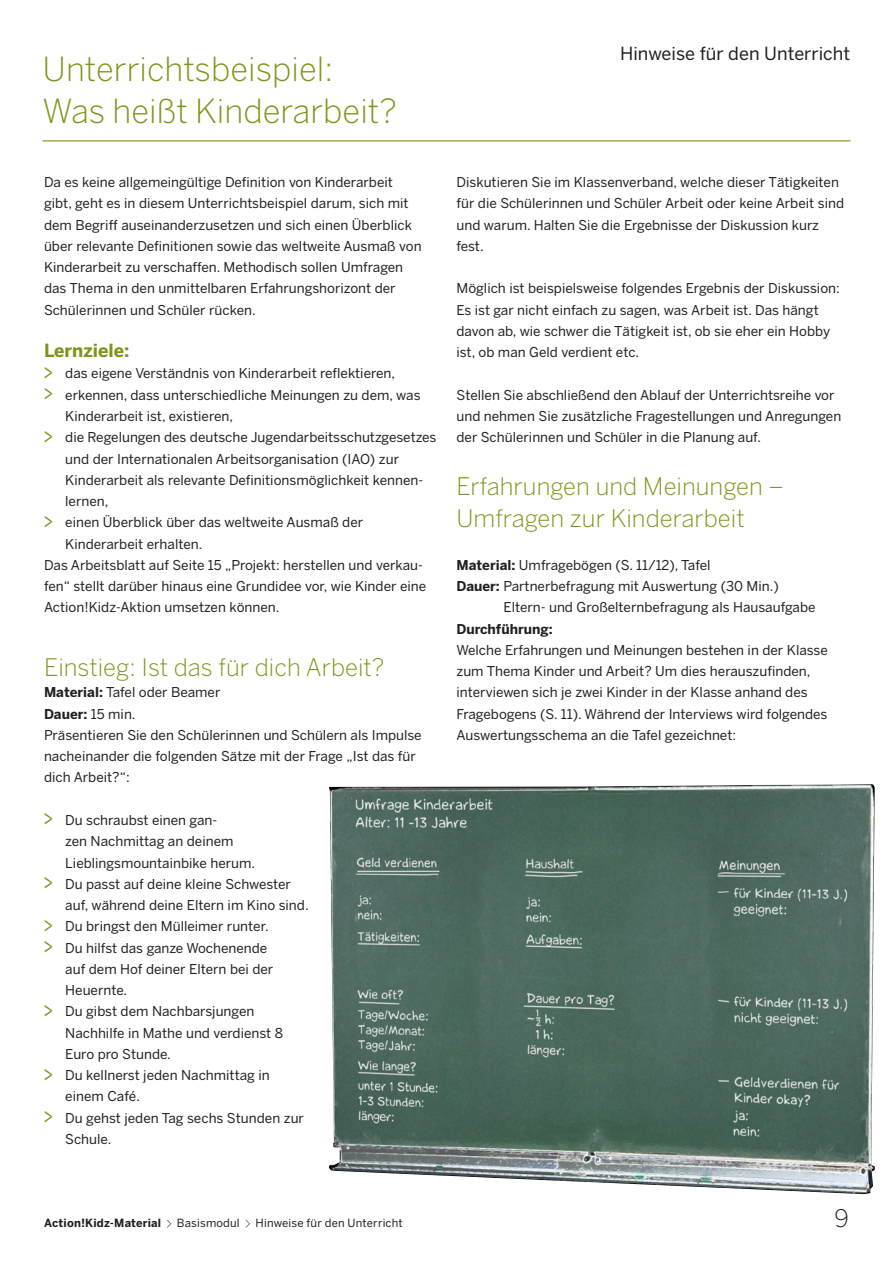
<style>
.page{position:relative;width:893px;height:1263px;background:#fff}
.page>*{position:absolute;margin:0;border:0;box-sizing:border-box;transform-origin:0 0}
.Headline{font:300 33px/42.5px "Benton Sans";color:#839118}
.Fließtext{font:300 24px/32px "Benton Sans";color:#839118}
.t1{font:300 24px "Benton Sans";color:#231f20}
.Fließtext-2{font:18px "Benton Sans";color:#231f20}
.Fließtext-3{font:700 18px "Benton Sans";color:#839118}
.Fließtext-4{font:13.5px/21.3px "Benton Sans";color:#231f20}
.Fließtext-5{font:700 13.5px "Benton Sans";color:#231f20}
.t2{font:11.25px "Benton Sans";letter-spacing:.015em;color:#231f20}
.t3{font:700 11.25px "Benton Sans";letter-spacing:.015em;color:#231f20}
.s1{font-size:22.5px;color:#839118}
.s2{font-weight:700}
.s3{font-weight:400}
</style>
<div class="page">
<svg style="left:167px;top:1220px;width:4px;height:7px"></svg>
<svg style="left:245px;top:1220px;width:5px;height:7px"></svg>
<img style="left:329px;top:784px;width:546px;height:410px">
<hr style="left:43px;top:140px;width:807px;height:1px;background:#839118">
<p class="Headline" style="left:43px;top:47px;width:356px">Unterrichtsbeispiel:<br>Was heißt Kinderarbeit?</p>
<p class="Fließtext-2" style="left:620px;top:42px;width:232px">Hinweise für den Unterricht</p>
<p class="Fließtext-4" style="left:44px;top:171px;width:379px">Da es keine allgemeingültige Definition von Kinderarbeit gibt, geht es in diesem Unterrichtsbeispiel darum, sich mit dem Begriff auseinanderzusetzen und sich einen Überblick über relevante Definitionen sowie das weltweite Ausmaß von Kinderarbeit zu verschaffen. Methodisch sollen Umfragen das Thema in den unmittelbaren Erfahrungshorizont der Schülerinnen und Schüler rücken.</p>
<p class="Fließtext-3" style="left:44px;top:340px;width:87px">Lernziele:</p>
<p class="Fließtext-4" style="left:44px;top:363px;width:353px"><span class="s1">&gt;</span> das eigene Verständnis von Kinderarbeit reflektieren,</p>
<p class="Fließtext-4" style="left:65px;top:384px;width:357px;text-indent:-21px"><span class="s1">&gt;</span> erkennen, dass unterschiedliche Meinungen zu dem, was<br>Kinderarbeit ist, existieren,</p>
<p class="Fließtext-4" style="left:65px;top:426px;width:373px;text-indent:-21px"><span class="s1">&gt;</span> die Regelungen des deutsche Jugendarbeitsschutzgesetzes und der Internationalen Arbeitsorganisation (IAO) zur Kinderarbeit als relevante Definitionsmöglichkeit kennen&shy;lernen,</p>
<p class="Fließtext-4" style="left:65px;top:512px;width:299px;text-indent:-21px"><span class="s1">&gt;</span> einen Überblick über das weltweite Ausmaß der<br>Kinderarbeit erhalten.</p>
<p class="Fließtext-4" style="left:44px;top:554px;width:384px">Das Arbeitsblatt auf Seite 15 „Projekt: herstellen und verkau&shy;fen“ stellt darüber hinaus eine Grundidee vor, wie Kinder eine<br>Action!Kidz-Aktion umsetzen können.</p>
<p class="Fließtext" style="left:44px;top:651px;width:342px">Einstieg: Ist das für dich Arbeit?</p>
<p class="Fließtext-4" style="left:44px;top:682px;width:178px"><span class="s2">Material:</span> Tafel oder Beamer</p>
<p class="Fließtext-5" style="left:44px;top:706px;width:93px">Dauer: <span class="s3">15 min.</span></p>
<p class="Fließtext-4" style="left:44px;top:724px;width:379px">Präsentieren Sie den Schülerinnen und Schülern als Impulse nacheinander die folgenden Sätze mit der Frage „Ist das für dich Arbeit?“:</p>
<p class="Fließtext-4" style="left:65px;top:809px;width:191px;text-indent:-21px"><span class="s1">&gt;</span> Du schraubst einen gan-<br>zen Nachmittag an deinem<br>Lieblingsmountainbike herum.</p>
<p class="Fließtext-4" style="left:65px;top:873px;width:245px;text-indent:-21px"><span class="s1">&gt;</span> Du passt auf deine kleine Schwester auf, während deine Eltern im Kino sind.</p>
<p class="Fließtext-4" style="left:44px;top:915px;width:226px"><span class="s1">&gt;</span> Du bringst den Mülleimer runter.</p>
<p class="Fließtext-4" style="left:65px;top:937px;width:210px;text-indent:-21px"><span class="s1">&gt;</span> Du hilfst das ganze Wochenende auf dem Hof deiner Eltern bei der<br>Heuernte.</p>
<p class="Fließtext-4" style="left:65px;top:1001px;width:219px;text-indent:-21px"><span class="s1">&gt;</span> Du gibst dem Nachbarsjungen<br>Nachhilfe in Mathe und verdienst 8<br>Euro pro Stunde.</p>
<p class="Fließtext-4" style="left:65px;top:1064px;width:206px;text-indent:-21px"><span class="s1">&gt;</span> Du kellnerst jeden Nachmittag in einem Café.</p>
<p class="Fließtext-4" style="left:65px;top:1107px;width:240px;text-indent:-21px"><span class="s1">&gt;</span> Du gehst jeden Tag sechs Stunden zur<br>Schule.</p>
<p class="Fließtext-4" style="left:456px;top:171px;width:389px">Diskutieren Sie im Klassenverband, welche dieser Tätigkeiten für die Schülerinnen und Schüler Arbeit oder keine Arbeit sind und warum. Halten Sie die Ergebnisse der Diskussion kurz fest.</p>
<p class="Fließtext-4" style="left:456px;top:278px;width:385px">Möglich ist beispielsweise folgendes Ergebnis der Diskussion:<br>Es ist gar nicht einfach zu sagen, was Arbeit ist. Das hängt davon ab, wie schwer die Tätigkeit ist, ob sie eher ein Hobby ist, ob man Geld verdient etc.</p>
<p class="Fließtext-4" style="left:456px;top:384px;width:386px">Stellen Sie abschließend den Ablauf der Unterrichtsreihe vor und nehmen Sie zusätzliche Fragestellungen und Anregungen der Schülerinnen und Schüler in die Planung auf.</p>
<p class="Fließtext" style="left:456px;top:470px;width:329px">Erfahrungen und Meinungen –<br>Umfragen zur Kinderarbeit</p>
<p class="Fließtext-4" style="left:456px;top:554px;width:256px"><span class="s2">Material:</span> Umfragebögen (S. 11/12), Tafel</p>
<p class="Fließtext-4" style="left:503px;top:575px;width:314px;text-indent:-47px"><span class="s2">Dauer:</span> Partnerbefragung mit Auswertung (30 Min.)<br>Eltern- und Großelternbefragung als Hausaufgabe</p>
<p class="Fließtext-5" style="left:456px;top:621px;width:98px">Durchführung:</p>
<p class="Fließtext-4" style="left:456px;top:639px;width:373px">Welche Erfahrungen und Meinungen bestehen in der Klasse zum Thema Kinder und Arbeit? Um dies herauszufinden, interviewen sich je zwei Kinder in der Klasse anhand des Fragebogens (S. 11). Während der Interviews wird folgendes Auswertungsschema an die Tafel gezeichnet:</p>
<p class="t3" style="left:44px;top:1217px;width:119px">Action!Kidz-Material</p>
<p class="t2" style="left:177px;top:1217px;width:64px">Basismodul</p>
<p class="t2" style="left:256px;top:1217px;width:149px">Hinweise für den Unterricht</p>
<h2 class="t1" style="left:834px;top:1204px;width:16px">9</h2>
</div>
